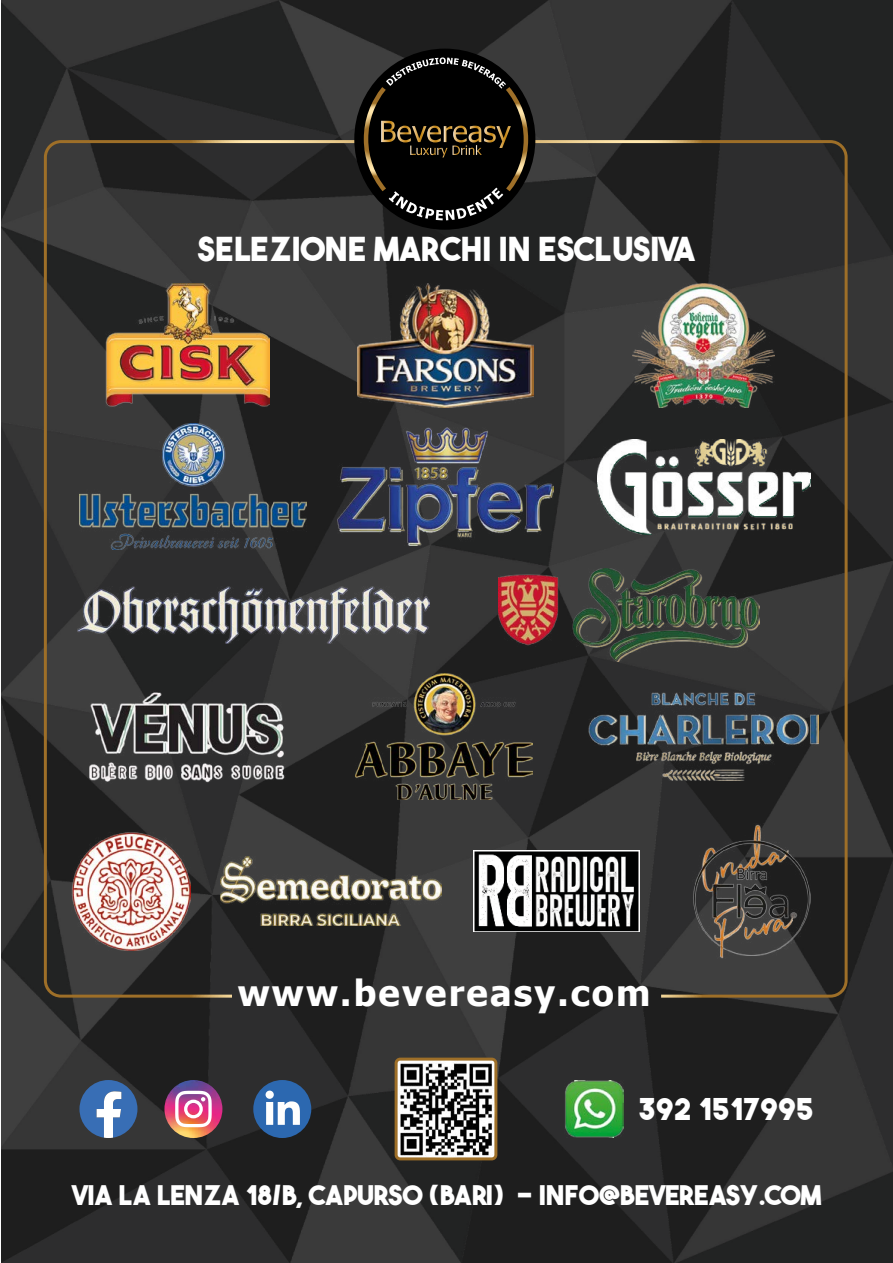
<style>
.page{position:relative;width:893px;height:1263px;background:#fff}
.page>*{position:absolute;margin:0;border:0;box-sizing:border-box;transform-origin:0 0}
.t1{font:700 36px "Tahoma";letter-spacing:.06em;color:#fff}
.t2{font:700 33px "The Bold Font";color:#fff}
.t3{font:700 30px "The Bold Font";color:#fff}
.t4{font:700 27px "The Bold Font";color:#fff}
</style>
<div class="page">
<img style="left:1px;top:0;width:892px;height:1262px">
<div style="left:354px;top:49px;width:181px;height:181px;background:#000;border-radius:50%"></div>
<svg style="left:362px;top:57px;width:168px;height:163px"></svg>
<img style="left:106px;top:283px;width:163px;height:124px">
<img style="left:357px;top:283px;width:176px;height:124px">
<img style="left:632px;top:283px;width:142px;height:124px">
<img style="left:80px;top:424px;width:226px;height:126px">
<img style="left:338px;top:428px;width:215px;height:118px">
<img style="left:597px;top:439px;width:213px;height:95px">
<img style="left:90px;top:690px;width:195px;height:93px">
<img style="left:355px;top:673px;width:178px;height:127px">
<img style="left:589px;top:693px;width:229px;height:87px">
<img style="left:220px;top:857px;width:221px;height:68px">
<img style="left:474px;top:850px;width:165px;height:82px">
<img style="left:693px;top:824px;width:117px;height:135px">
<img style="left:164px;top:1080px;width:58px;height:58px;border-radius:29px">
<svg style="left:175px;top:1091px;width:37px;height:36px"></svg>
<div style="left:253px;top:1080px;width:58px;height:58px;background:#2c68b0;border-radius:50%"></div>
<svg style="left:266px;top:1101px;width:34px;height:24px"></svg>
<div style="left:266px;top:1090px;width:8px;height:9px;background:#fefefe;border-radius:50%"></div>
<svg style="left:79px;top:1080px;width:58px;height:58px"></svg>
<img style="left:399px;top:1061px;width:94px;height:95px">
<div style="left:395px;top:1057px;width:102px;height:103px;border:3px solid #fff;border-radius:4px"></div>
<img style="left:565px;top:1080px;width:58px;height:58px">
<img style="left:78px;top:587px;width:351px;height:56px">
<img style="left:71px;top:831px;width:120px;height:120px">
<img style="left:499px;top:569px;width:261px;height:92px">
<p class="t2" style="left:197px;top:228px;width:499px">SELEZIONE MARCHI IN ESCLUSIVA</p>
<h1 class="t1" style="left:238px;top:967px;width:414px">www.bevereasy.com</h1>
<p class="t3" style="left:638px;top:1090px;width:177px">392 1517995</p>
<p class="t4" style="left:72px;top:1178px;width:750px">VIA LA LENZA 18/B, CAPURSO (BARI) - INFO@BEVEREASY.COM</p>
</div>
